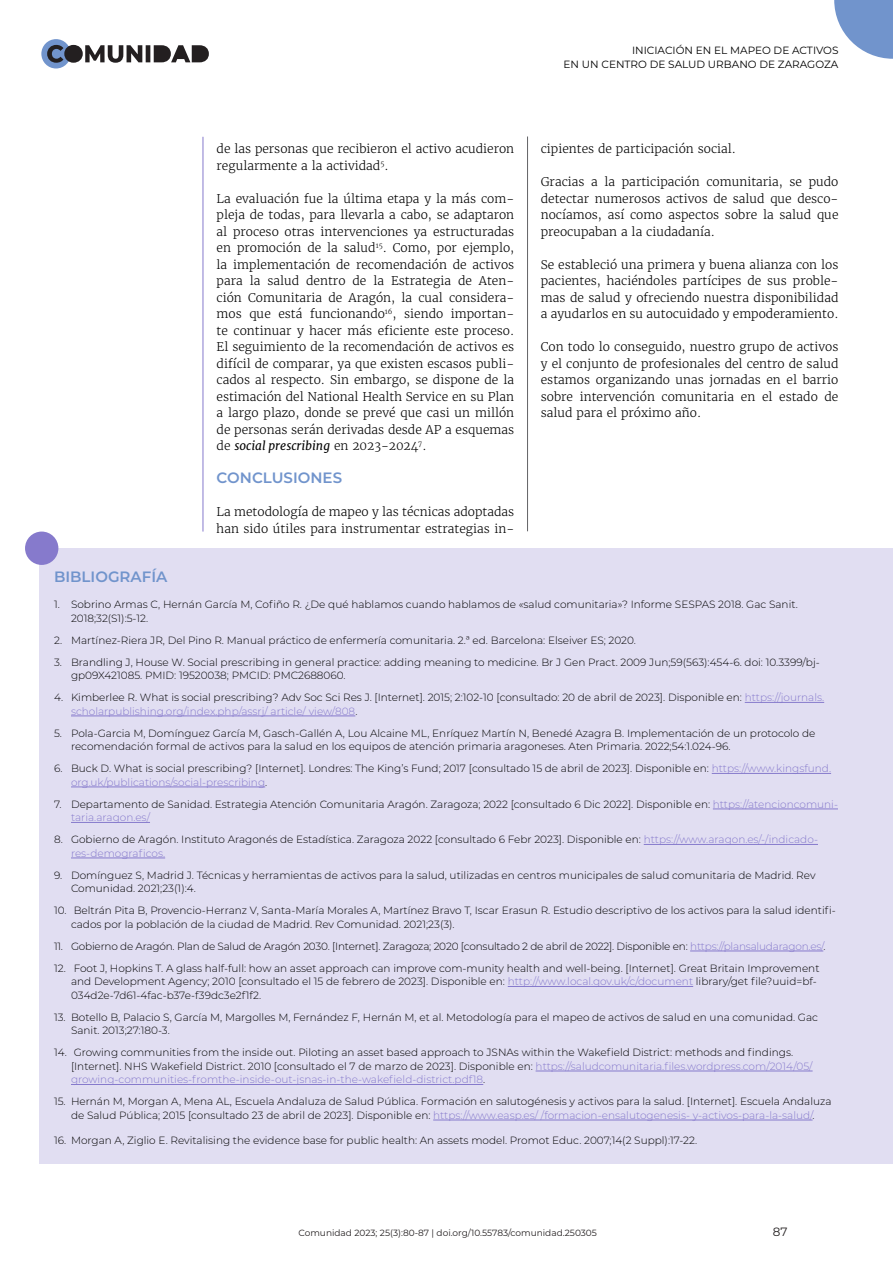
<style>
.page{position:relative;width:893px;height:1263px;background:#fff}
.page>*{position:absolute;margin:0;border:0;box-sizing:border-box;transform-origin:0 0}
.Tit1{font:600 15px "Montserrat";color:#7194cc}
.Texto{font:300 12px/16.5px "Merriweather";color:#000;text-align:justify}
.t1{font:12px "Montserrat";color:#231f20}
.t2{font:300 10.5px/13.5px "Montserrat";color:#000}
.t3{font:300 10.5px "Montserrat";letter-spacing:-.02em;color:#000}
.Variable1{font:10.5px/13.5px "Montserrat";color:#000;text-align:right}
.t4{font:9px "Montserrat";color:#231f20}
.s1{font-weight:400;font-style:italic}
.s2{color:#867acc}
</style>
<div class="page">
<hr style="left:203px;top:137px;width:1px;height:394px;background:#867acc">
<hr style="left:527px;top:137px;width:1px;height:394px;background:#636366">
<div style="left:41px;top:39px;width:30px;height:29px;background:#7194cc;border-radius:50%"></div>
<svg style="left:47px;top:45px;width:162px;height:18px"></svg>
<svg style="left:834px;top:0;width:59px;height:59px"></svg>
<div style="left:40px;top:548px;width:853px;height:616px;background:#e1def2"></div>
<div style="left:25px;top:531px;width:33px;height:34px;background:#867acc;border-radius:50%"></div>
<hr style="left:745px;top:702px;width:79px;height:1px;background:#867acc">
<hr style="left:71px;top:716px;width:284px;height:1px;background:#867acc">
<hr style="left:712px;top:773px;width:119px;height:1px;background:#867acc">
<hr style="left:71px;top:787px;width:194px;height:1px;background:#867acc">
<hr style="left:713px;top:809px;width:125px;height:1px;background:#867acc">
<hr style="left:71px;top:822px;width:79px;height:1px;background:#867acc">
<hr style="left:644px;top:844px;width:174px;height:1px;background:#867acc">
<hr style="left:71px;top:858px;width:94px;height:1px;background:#867acc">
<hr style="left:690px;top:951px;width:133px;height:1px;background:#867acc">
<hr style="left:508px;top:986px;width:185px;height:1px;background:#867acc">
<hr style="left:536px;top:1071px;width:277px;height:1px;background:#867acc">
<hr style="left:71px;top:1084px;width:412px;height:1px;background:#867acc">
<hr style="left:433px;top:1120px;width:380px;height:1px;background:#867acc">
<p class="Variable1" style="left:564px;top:43px;width:276px">INICIACIÓN EN EL MAPEO DE ACTIVOS<br>EN UN CENTRO DE SALUD URBANO DE ZARAGOZA</p>
<p class="Texto" style="left:217px;top:140px;width:299px">de las personas que recibieron el activo acudieron regularmente a la actividad<sup>5</sup>.</p>
<p class="Texto" style="left:217px;top:190px;width:299px">La evaluación fue la última etapa y la más com&shy;pleja de todas, para llevarla a cabo, se adaptaron al proceso otras intervenciones ya estructuradas en promoción de la salud<sup>15</sup>. Como, por ejemplo, la implementación de recomendación de activos para la salud dentro de la Estrategia de Aten&shy;ción Comunitaria de Aragón, la cual considera&shy;mos que está funcionando<sup>16</sup>, siendo importan&shy;te continuar y hacer más eficiente este proceso.<br>El seguimiento de la recomendación de activos es difícil de comparar, ya que existen escasos publi&shy;cados al respecto. Sin embargo, se dispone de la estimación del National Health Service en su Plan a largo plazo, donde se prevé que casi un millón de personas serán derivadas desde AP a esquemas de <span class="s1">social prescribing</span> en 2023-2024<sup>7</sup>.</p>
<p class="Tit1" style="left:217px;top:467px;width:127px">CONCLUSIONES</p>
<p class="Texto" style="left:217px;top:503px;width:299px">La metodología de mapeo y las técnicas adoptadas han sido útiles para instrumentar estrategias in-</p>
<p class="Texto" style="left:541px;top:140px;width:197px">cipientes de participación social.</p>
<p class="Texto" style="left:541px;top:173px;width:299px">Gracias a la participación comunitaria, se pudo detectar numerosos activos de salud que desco&shy;nocíamos, así como aspectos sobre la salud que preocupaban a la ciudadanía.</p>
<p class="Texto" style="left:541px;top:256px;width:299px">Se estableció una primera y buena alianza con los pacientes, haciéndoles partícipes de sus proble&shy;mas de salud y ofreciendo nuestra disponibilidad a ayudarlos en su autocuidado y empoderamiento.</p>
<p class="Texto" style="left:541px;top:338px;width:299px">Con todo lo conseguido, nuestro grupo de activos y el conjunto de profesionales del centro de salud estamos organizando unas jornadas en el barrio sobre intervención comunitaria en el estado de salud para el próximo año.</p>
<p class="Tit1" style="left:54px;top:566px;width:115px">BIBLIOGRAFÍA</p>
<p class="t2" style="left:71px;top:597px;width:728px;text-indent:-17px">1. Sobrino Armas C, Hernán García M, Cofiño R. ¿De qué hablamos cuando hablamos de «salud comunitaria»? Informe SESPAS 2018. Gac Sanit.<br>2018;32(S1):5-12.</p>
<p class="t2" style="left:54px;top:633px;width:583px">2. Martínez-Riera JR, Del Pino R. Manual práctico de enfermería comunitaria. 2.ª ed. Barcelona: Elseiver ES; 2020.</p>
<p class="t2" style="left:71px;top:655px;width:750px;text-indent:-17px">3. Brandling J, House W. Social prescribing in general practice: adding meaning to medicine. Br J Gen Pract. 2009 Jun;59(563):454-6. doi: 10.3399/bj&shy;gp09X421085. PMID: 19520038; PMCID: PMC2688060.</p>
<p class="t2" style="left:71px;top:690px;width:755px;text-indent:-17px">4. Kimberlee R. What is social prescribing? Adv Soc Sci Res J. [Internet]. 2015; 2:102-10 [consultado: 20 de abril de 2023]. Disponible en: <span class="s2">https://journals. scholarpublishing.org/index.php/assrj/ article/ view/808</span>.</p>
<p class="t2" style="left:71px;top:726px;width:746px;text-indent:-17px">5. Pola-Garcia M, Domínguez García M, Gasch-Gallén A, Lou Alcaine ML, Enríquez Martín N, Benedé Azagra B. Implementación de un protocolo de recomendación formal de activos para la salud en los equipos de atención primaria aragoneses. Aten Primaria. 2022;54:1.024-96.</p>
<p class="t2" style="left:71px;top:761px;width:762px;text-indent:-17px">6. Buck D. What is social prescribing? [Internet]. Londres: The King’s Fund; 2017 [consultado 15 de abril de 2023]. Disponible en: <span class="s2">https://www.kingsfund. org.uk/publications/social-prescribing</span>.</p>
<p class="t2" style="left:71px;top:797px;width:768px;text-indent:-17px">7. Departamento de Sanidad. Estrategia Atención Comunitaria Aragón. Zaragoza; 2022 [consultado 6 Dic 2022]. Disponible en: <span class="s2">https://atencioncomuni&shy;taria.aragon.es/</span></p>
<p class="t2" style="left:71px;top:832px;width:748px;text-indent:-17px">8. Gobierno de Aragón. Instituto Aragonés de Estadística. Zaragoza 2022 [consultado 6 Febr 2023]. Disponible en: <span class="s2">https://www.aragon.es/-/indicado&shy;res-demograficos.</span></p>
<p class="t2" style="left:71px;top:868px;width:746px;text-indent:-17px">9. Domínguez S, Madrid J. Técnicas y herramientas de activos para la salud, utilizadas en centros municipales de salud comunitaria de Madrid. Rev<br>Comunidad. 2021;23(1):4.</p>
<p class="t2" style="left:71px;top:903px;width:766px;text-indent:-17px">10. Beltrán Pita B, Provencio-Herranz V, Santa-María Morales A, Martínez Bravo T, Iscar Erasun R. Estudio descriptivo de los activos para la salud identifi&shy;cados por la población de la ciudad de Madrid. Rev Comunidad. 2021;23(3).</p>
<p class="t3" style="left:54px;top:939px;width:773px">11. Gobierno de Aragón. Plan de Salud de Aragón 2030. [Internet]. Zaragoza; 2020 [consultado 2 de abril de 2022]. Disponible en: <span class="s2">https://plansaludaragon.es/</span>.</p>
<p class="t2" style="left:71px;top:961px;width:750px;text-indent:-17px">12. Foot J, Hopkins T. A glass half-full: how an asset approach can improve com-munity health and well-being. [Internet]. Great Britain Improvement and Development Agency; 2010 [consultado el 15 de febrero de 2023]. Disponible en: <span class="s2">http://www.local.gov.uk/c/document</span> library/get file?uuid=bf-<br>034d2e-7d61-4fac-b37e-f39dc3e2f1f2.</p>
<p class="t2" style="left:71px;top:1010px;width:748px;text-indent:-17px">13. Botello B, Palacio S, García M, Margolles M, Fernández F, Hernán M, et al. Metodología para el mapeo de activos de salud en una comunidad. Gac<br>Sanit. 2013;27:180-3.</p>
<p class="t2" style="left:71px;top:1045px;width:743px;text-indent:-17px">14. Growing communities from the inside out. Piloting an asset based approach to JSNAs within the Wakefield District: methods and findings. [Internet]. NHS Wakefield District. 2010 [consultado el 7 de marzo de 2023]. Disponible en: <span class="s2">https://saludcomunitaria.files.wordpress.com/2014/05/ growing-communities-fromthe-inside-out-jsnas-in-the-wakefield-district.pdf18</span>.</p>
<p class="t2" style="left:54px;top:1095px;width:779px;text-align:center">15. Hernán M, Morgan A, Mena AL, Escuela Andaluza de Salud Pública. Formación en salutogénesis y activos para la salud. [Internet]. Escuela Andaluza de Salud Pública; 2015 [consultado 23 de abril de 2023]. Disponible en: <span class="s2">https://www.easp.es/ /formacion-ensalutogenesis- y-activos-para-la-salud/</span>.</p>
<p class="t2" style="left:54px;top:1133px;width:645px">16. Morgan A, Ziglio E. Revitalising the evidence base for public health: An assets model. Promot Educ. 2007;14(2 Suppl):17-22.</p>
<p class="t4" style="left:298px;top:1226px;width:300px">Comunidad 2023; 25(3):80-87 | doi.org/10.55783/comunidad.250305</p>
<p class="t1" style="left:773px;top:1223px;width:16px">87</p>
</div>
